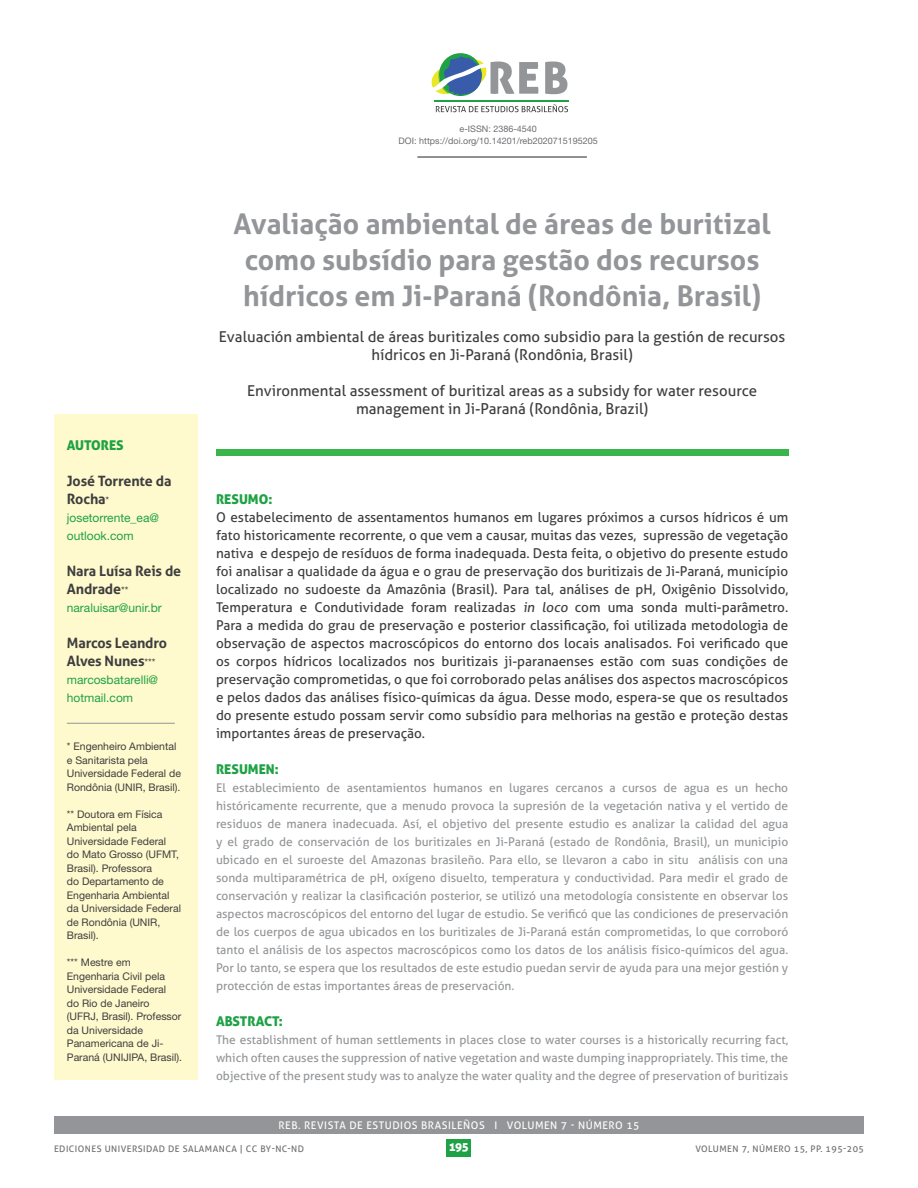
<style>
.page{position:relative;width:918px;height:1188px;background:#fff}
.page>*{position:absolute;margin:0;border:0;box-sizing:border-box;transform-origin:0 0}
.t1{font:700 28.5px/36px "Aller";color:#939598;text-align:center}
.t2{font:15px/18px "Aller";color:#3e3e3f;text-align:center}
.t3{font:700 14.25px/18px "Aller";letter-spacing:-.01em;color:#3e3e3f}
.body{font:13.5px/18px "Aller";color:#3e3e3f;text-align:justify}
.body-2{font:13.5px "Aller Display";color:#1fa245}
.body-3{font:12px/18px "Aller";color:#939598;text-align:justify}
.t4{font:12px/18px "Helvetica Neue";color:#1fa245}
.t5{font:12px "Aller Display";color:#fff}
.body-4{font:10.5px/13.5px "Helvetica Neue";color:#3e3e3f}
.t6{font:10.5px "Aller";letter-spacing:.05em;color:#fff}
.t7{font:9px "Aller";letter-spacing:.05em;color:#6c6d70}
.body-5{font:9px "Helvetica Neue";color:#6c6d70}
.s1{font-family:"Helvetica Neue";font-weight:400;font-size:10.5px}
</style>
<div class="page">
<div style="left:447px;top:1139px;width:24px;height:18px;background:#1fa245"></div>
<div style="left:216px;top:449px;width:572px;height:6px;background:#3ab54a"></div>
<div style="left:54px;top:414px;width:144px;height:666px;background:#fffacd"></div>
<hr style="left:67px;top:723px;width:108px;height:1px;background:#939598">
<svg style="left:545px;top:62px;width:22px;height:32px"></svg>
<svg style="left:436px;top:104px;width:132px;height:8px"></svg>
<hr style="left:434px;top:100px;width:135px;height:2px;background:#1fa245">
<svg style="left:439px;top:53px;width:43px;height:43px"></svg>
<svg style="left:431px;top:56px;width:107px;height:40px"></svg>
<hr style="left:418px;top:156px;width:168px;height:2px;background:#6c6d70">
<div style="left:54px;top:1116px;width:810px;height:18px;background:#939598"></div>
<p class="body-5" style="left:460px;top:124px;width:79px">e-ISSN: 2386-4540</p>
<p class="body-5" style="left:399px;top:136px;width:201px">DOI: https://doi.org/10.14201/reb2020715195205</p>
<p class="body-2" style="left:67px;top:437px;width:58px">AUTORES</p>
<p class="t3" style="left:67px;top:472px;width:106px">José Torrente da<br>Rocha<span class="s1">*</span></p>
<p class="t4" style="left:67px;top:509px;width:94px">josetorrente_ea@ outlook.com</p>
<p class="t3" style="left:67px;top:562px;width:116px">Nara Luísa Reis de<br>Andrade<span class="s1">**</span></p>
<p class="t4" style="left:67px;top:599px;width:96px">naraluisar@unir.br</p>
<p class="t3" style="left:67px;top:634px;width:102px">Marcos Leandro<br>Alves Nunes<span class="s1">***</span></p>
<p class="t4" style="left:67px;top:671px;width:93px">marcosbatarelli@ hotmail.com</p>
<p class="body-4" style="left:67px;top:740px;width:116px">* Engenheiro Ambiental e Sanitarista pela<br>Universidade Federal de<br>Rondônia (UNIR, Brasil).</p>
<p class="body-4" style="left:67px;top:807px;width:116px">** Doutora em Física<br>Ambiental pela<br>Universidade Federal do Mato Grosso (UFMT,<br>Brasil). Professora<br>do Departamento de<br>Engenharia Ambiental da Universidade Federal de Rondônia (UNIR,<br>Brasil).</p>
<p class="body-4" style="left:67px;top:956px;width:117px">*** Mestre em<br>Engenharia Civil pela<br>Universidade Federal<br>do Rio de Janeiro (UFRJ, Brasil). Professor da Universidade<br>Panamericana de Ji-<br>Paraná (UNIJIPA, Brasil).</p>
<p class="t1" style="left:234px;top:206px;width:538px">Avaliação ambiental de áreas de buritizal como subsídio para gestão dos recursos hídricos em Ji-Paraná (Rondônia, Brasil)</p>
<p class="t2" style="left:219px;top:328px;width:568px">Evaluación ambiental de áreas buritizales como subsidio para la gestión de recursos hídricos en Ji-Paraná (Rondônia, Brasil)</p>
<p class="t2" style="left:247px;top:382px;width:511px">Environmental assessment of buritizal areas as a subsidy for water resource management in Ji-Paraná (Rondônia, Brazil)</p>
<p class="body-2" style="left:216px;top:491px;width:58px">RESUMO:</p>
<p class="body" style="left:216px;top:508px;width:574px">O estabelecimento de assentamentos humanos em lugares próximos a cursos hídricos é um fato historicamente recorrente, o que vem a causar, muitas das vezes, supressão de vegetação nativa e despejo de resíduos de forma inadequada. Desta feita, o objetivo do presente estudo foi analisar a qualidade da água e o grau de preservação dos buritizais de Ji-Paraná, município localizado no sudoeste da Amazônia (Brasil). Para tal, análises de pH, Oxigênio Dissolvido, Temperatura e Condutividade foram realizadas in loco com uma sonda multi-parâmetro.<br>Para a medida do grau de preservação e posterior classificação, foi utilizada metodologia de observação de aspectos macroscópicos do entorno dos locais analisados. Foi verificado que os corpos hídricos localizados nos buritizais ji-paranaenses estão com suas condições de preservação comprometidas, o que foi corroborado pelas análises dos aspectos macroscópicos e pelos dados das análises físico-químicas da água. Desse modo, espera-se que os resultados do presente estudo possam servir como subsídio para melhorias na gestão e proteção destas importantes áreas de preservação.</p>
<p class="body-2" style="left:216px;top:761px;width:64px">RESUMEN:</p>
<p class="body-3" style="left:216px;top:779px;width:574px">El establecimiento de asentamientos humanos en lugares cercanos a cursos de agua es un hecho históricamente recurrente, que a menudo provoca la supresión de la vegetación nativa y el vertido de residuos de manera inadecuada. Así, el objetivo del presente estudio es analizar la calidad del agua y el grado de conservación de los buritizales en Ji-Paraná (estado de Rondônia, Brasil), un municipio ubicado en el suroeste del Amazonas brasileño. Para ello, se llevaron a cabo in situ análisis con una sonda multiparamétrica de pH, oxígeno disuelto, temperatura y conductividad. Para medir el grado de conservación y realizar la clasificación posterior, se utilizó una metodología consistente en observar los aspectos macroscópicos del entorno del lugar de estudio. Se verificó que las condiciones de preservación de los cuerpos de agua ubicados en los buritizales de Ji-Paraná están comprometidas, lo que corroboró tanto el análisis de los aspectos macroscópicos como los datos de los análisis físico-químicos del agua.<br>Por lo tanto, se espera que los resultados de este estudio puedan servir de ayuda para una mejor gestión y protección de estas importantes áreas de preservación.</p>
<p class="body-2" style="left:216px;top:1013px;width:68px">ABSTRACT:</p>
<p class="body-3" style="left:216px;top:1031px;width:574px">The establishment of human settlements in places close to water courses is a historically recurring fact, which often causes the suppression of native vegetation and waste dumping inappropriately. This time, the objective of the present study was to analyze the water quality and the degree of preservation of buritizais</p>
<p class="t6" style="left:278px;top:1119px;width:363px">REB. REVISTA DE ESTUDIOS BRASILEÑOS I VOLUMEN 7 - NÚMERO 15</p>
<p class="t7" style="left:54px;top:1143px;width:252px">EDICIONES UNIVERSIDAD DE SALAMANCA | CC BY-NC-ND</p>
<p class="t5" style="left:449px;top:1139px;width:21px">195</p>
<p class="t7" style="left:695px;top:1143px;width:170px">VOLUMEN 7, NÚMERO 15, PP. 195-205</p>
</div>
